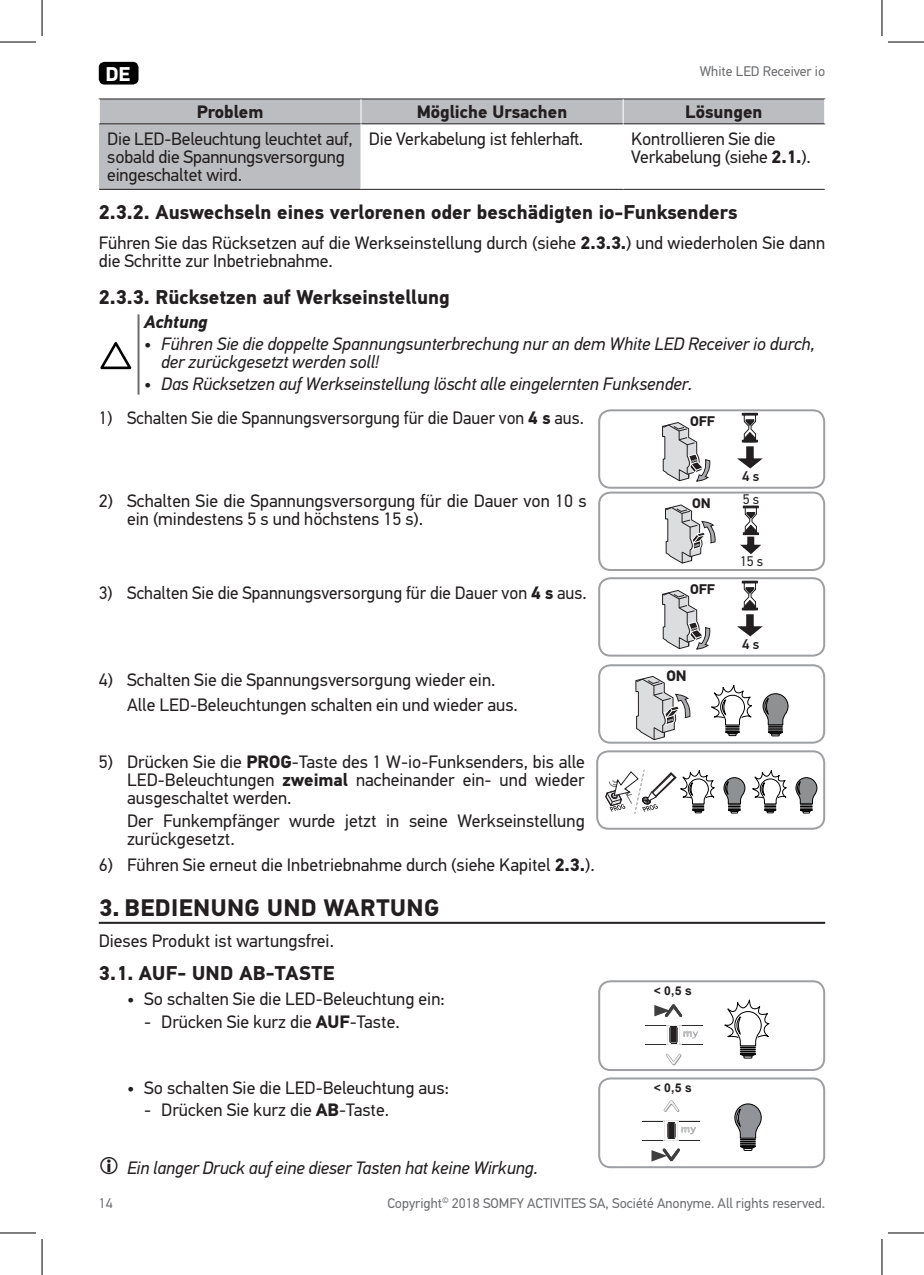
<style>
.page{position:relative;width:924px;height:1275px;background:#fff}
.page>*{position:absolute;margin:0;border:0;box-sizing:border-box;transform-origin:0 0}
.t1{font:700 24px "PF Din Text Pro";letter-spacing:.02em;color:#231f20}
.t2{font:700 20px "PF Din Text Pro";color:#231f20}
.t3{font:700 20px "PF Din Text Pro";letter-spacing:.02em;color:#231f20}
.t4{font:700 20px "PF Din Text Pro";color:#fff}
.t5{font:18px/18px "PF Din Text Pro";color:#231f20}
.t6{font:italic 18px/18px "PF Din Text Pro";letter-spacing:-.005em;color:#231f20}
.t7{font:18px "PF Din Text Pro";color:#231f20;scale:.96 1}
.t8{font:700 18px "PF Din Text Pro";color:#231f20}
.t9{font:italic 700 18px "PF Din Text Pro";letter-spacing:-.005em;color:#231f20}
.t10{font:700 15.2px "PF Din Text Pro";color:#231f20}
.t11{font:14px "PF Din Text Pro";color:#6c6d70}
.t12{font:700 14px "PF Din Text Pro";letter-spacing:-.01em;color:#231f20}
.t13{font:14px "PF Din Text Pro";color:#231f20}
.t14{font:500 14px "PF Din Text Pro";color:#231f20}
.t15{font:700 12.2px "Arial";color:#231f20}
.s1{font-weight:700}
.s2{font-family:"PF Din Text Comp Pro";font-weight:700;font-style:normal;font-size:24px}
</style>
<div class="page">
<div style="left:99px;top:62px;width:39px;height:23px;background:#000001;border-radius:6px"></div>
<hr style="left:99px;top:922px;width:725px;height:2px;background:#231f20">
<div style="left:99px;top:124px;width:262px;height:65px;background:#bcbdc0"></div>
<hr style="left:99px;top:189px;width:262px;height:1px;background:#231f20">
<hr style="left:361px;top:189px;width:262px;height:1px;background:#231f20">
<hr style="left:623px;top:189px;width:201px;height:1px;background:#231f20">
<svg style="left:99px;top:99px;width:725px;height:25px;background:#b5b6b8"></svg>
<hr style="left:360px;top:124px;width:1px;height:65px;background:#fff">
<hr style="left:137px;top:314px;width:2px;height:80px;background:#6c6d70">
<svg style="left:662px;top:422px;width:48px;height:60px"></svg>
<svg style="left:737px;top:413px;width:26px;height:56px"></svg>
<div style="left:598px;top:409px;width:226px;height:80px;border:2px solid #9d9fa2;border-radius:11px"></div>
<svg style="left:100px;top:342px;width:32px;height:28px"></svg>
<svg style="left:665px;top:504px;width:50px;height:59px"></svg>
<svg style="left:740px;top:506px;width:22px;height:48px"></svg>
<div style="left:598px;top:491px;width:226px;height:80px;border:2px solid #9d9fa2;border-radius:11px"></div>
<svg style="left:662px;top:590px;width:48px;height:60px"></svg>
<svg style="left:737px;top:581px;width:26px;height:56px"></svg>
<div style="left:598px;top:577px;width:226px;height:79px;border:2px solid #9d9fa2;border-radius:11px"></div>
<svg style="left:635px;top:676px;width:55px;height:64px"></svg>
<svg style="left:711px;top:684px;width:77px;height:52px"></svg>
<div style="left:598px;top:664px;width:226px;height:79px;border:2px solid #9d9fa2;border-radius:11px"></div>
<svg style="left:605px;top:769px;width:212px;height:44px"></svg>
<div style="left:596px;top:750px;width:228px;height:79px;border:2px solid #9d9fa2;border-radius:11px"></div>
<div style="left:598px;top:980px;width:226px;height:91px;border:2px solid #9d9fa2;border-radius:11px"></div>
<svg style="left:724px;top:999px;width:45px;height:59px"></svg>
<svg style="left:666px;top:1053px;width:15px;height:12px"></svg>
<svg style="left:644px;top:1025px;width:58px;height:20px"></svg>
<svg style="left:647px;top:982px;width:48px;height:35px"></svg>
<div style="left:598px;top:1077px;width:226px;height:91px;border:2px solid #9d9fa2;border-radius:11px"></div>
<svg style="left:734px;top:1103px;width:27px;height:47px"></svg>
<svg style="left:642px;top:1120px;width:57px;height:21px"></svg>
<svg style="left:651px;top:1148px;width:28px;height:13px"></svg>
<svg style="left:647px;top:1079px;width:48px;height:33px"></svg>
<hr style="left:0;top:42px;width:36px;height:1px;background:#000">
<hr style="left:887px;top:42px;width:36px;height:1px;background:#000">
<hr style="left:0;top:1232px;width:36px;height:1px;background:#000">
<hr style="left:887px;top:1232px;width:36px;height:1px;background:#000">
<hr style="left:42px;top:0;width:1px;height:36px;background:#000">
<hr style="left:42px;top:1239px;width:1px;height:36px;background:#000">
<hr style="left:881px;top:0;width:1px;height:36px;background:#000">
<hr style="left:881px;top:1239px;width:1px;height:36px;background:#000">
<p class="t4" style="left:105px;top:62px;width:26px">DE</p>
<p class="t11" style="left:699px;top:63px;width:127px">White LED Receiver io</p>
<p class="t8" style="left:197px;top:101px;width:68px">Problem</p>
<p class="t8" style="left:416px;top:101px;width:152px">Mögliche Ursachen</p>
<p class="t8" style="left:685px;top:101px;width:79px">Lösungen</p>
<p class="t5" style="left:107px;top:130px;width:247px">Die LED-Beleuchtung leuchtet auf, sobald die Spannungsversorgung eingeschaltet wird.</p>
<p class="t5" style="left:369px;top:130px;width:216px">Die Verkabelung ist fehlerhaft.</p>
<p class="t5" style="left:631px;top:130px;width:181px">Kontrollieren Sie die<br>Verkabelung (siehe <span class="s1">2.1.</span>).</p>
<p class="t2" style="left:99px;top:199px;width:640px">2.3.2. Auswechseln eines verlorenen oder beschädigten io-Funksenders</p>
<p class="t5" style="left:99px;top:234px;width:727px">Führen Sie das Rücksetzen auf die Werkseinstellung durch (siehe <span class="s1">2.3.3.</span>) und wiederholen Sie dann die Schritte zur Inbetriebnahme.</p>
<p class="t2" style="left:99px;top:285px;width:352px">2.3.3. Rücksetzen auf Werkseinstellung</p>
<p class="t9" style="left:144px;top:311px;width:65px">Achtung</p>
<p class="t6" style="left:161px;top:335px;width:655px;text-indent:-17px">• Führen Sie die doppelte Spannungsunterbrechung nur an dem White LED Receiver io durch, der zurückgesetzt werden soll!</p>
<p class="t6" style="left:144px;top:375px;width:549px">• Das Rücksetzen auf Werkseinstellung löscht alle eingelernten Funksender.</p>
<p class="t7" style="left:99px;top:407px;width:506px">1) Schalten Sie die Spannungsversorgung für die Dauer von <span class="s1">4 s</span> aus.</p>
<p class="t12" style="left:689px;top:413px;width:26px">OFF</p>
<p class="t5" style="left:127px;top:492px;width:461px;text-indent:-28px">2) Schalten Sie die Spannungsversorgung für die Dauer von 10 s ein (mindestens 5 s und höchstens 15 s).</p>
<p class="t5" style="left:99px;top:584px;width:489px">3) Schalten Sie die Spannungsversorgung für die Dauer von <span class="s1">4 s</span> aus.</p>
<p class="t5" style="left:127px;top:667px;width:392px;line-height:25px;text-indent:-28px">4) Schalten Sie die Spannungsversorgung wieder ein.<br>Alle LED-Beleuchtungen schalten ein und wieder aus.</p>
<p class="t5" style="left:127px;top:753px;width:459px;text-align:justify;text-indent:-28px">5) Drücken Sie die <span class="s1">PROG</span>-Taste des 1 W-io-Funksenders, bis alle LED-Beleuchtungen <span class="s1">zweimal</span> nacheinander ein- und wieder ausgeschaltet werden.</p>
<p class="t5" style="left:127px;top:811px;width:459px">Der Funkempfänger wurde jetzt in seine Werkseinstellung zurückgesetzt.</p>
<p class="t5" style="left:99px;top:856px;width:497px">6) Führen Sie erneut die Inbetriebnahme durch (siehe Kapitel <span class="s1">2.3.</span>).</p>
<h1 class="t1" style="left:99px;top:893px;width:341px">3. BEDIENUNG UND WARTUNG</h1>
<p class="t5" style="left:99px;top:932px;width:237px">Dieses Produkt ist wartungsfrei.</p>
<p class="t3" style="left:99px;top:961px;width:237px">3.1. AUF- UND AB-TASTE</p>
<p class="t5" style="left:127px;top:990px;width:319px">• So schalten Sie die LED-Beleuchtung ein:</p>
<p class="t5" style="left:144px;top:1012px;width:257px">- Drücken Sie kurz die <span class="s1">AUF</span>-Taste.</p>
<p class="t5" style="left:127px;top:1078px;width:323px">• So schalten Sie die LED-Beleuchtung aus:</p>
<p class="t5" style="left:144px;top:1101px;width:246px">- Drücken Sie kurz die <span class="s1">AB</span>-Taste.</p>
<p class="t6" style="left:99px;top:1158px;width:440px"><span class="s2">͉</span> Ein langer Druck auf eine dieser Tasten hat keine Wirkung.</p>
<p class="t12" style="left:692px;top:494px;width:20px">ON</p>
<p class="t12" style="left:689px;top:581px;width:26px">OFF</p>
<p class="t10" style="left:666px;top:667px;width:22px">ON</p>
<p class="t14" style="left:741px;top:468px;width:19px">4 s</p>
<p class="t13" style="left:742px;top:491px;width:18px">5 s</p>
<p class="t13" style="left:739px;top:553px;width:25px">15 s</p>
<p class="t14" style="left:741px;top:635px;width:19px">4 s</p>
<p class="t15" style="left:653px;top:982px;width:39px">&lt; 0,5 s</p>
<p class="t15" style="left:653px;top:1079px;width:39px">&lt; 0,5 s</p>
<p class="t11" style="left:99px;top:1194px;width:15px">14</p>
<p class="t11" style="left:387px;top:1194px;width:439px">Copyright<sup>©</sup> 2018 SOMFY ACTIVITES SA, Société Anonyme. All rights reserved.</p>
</div>
